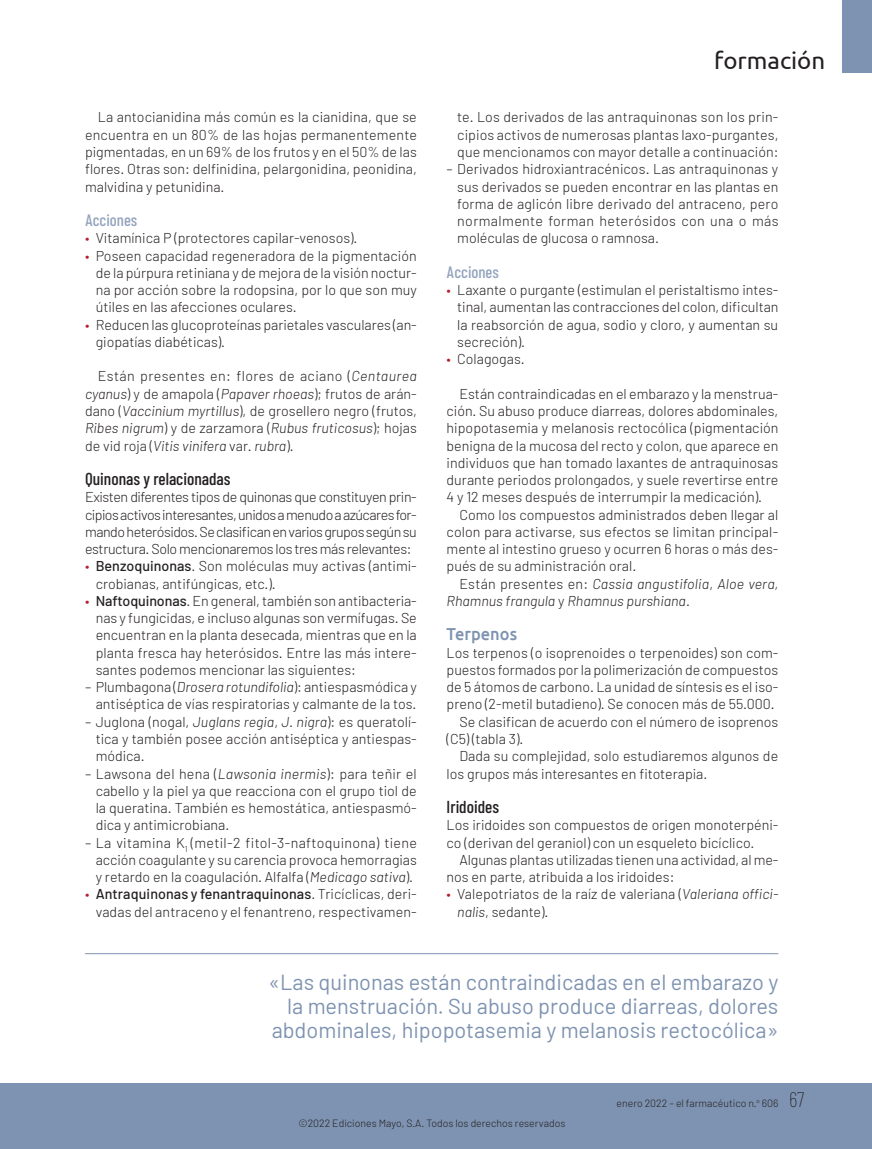
<style>
.page{position:relative;width:872px;height:1149px;background:#fff}
.page>*{position:absolute;margin:0;border:0;box-sizing:border-box;transform-origin:0 0}
.t1{font:24px "Ubuntu";color:#231f20}
.FRASE_DESTACADA_peu{font:21.75px/24px "Barlow";color:#7e93b1;text-align:right}
.LADILLO_2{font:500 17.25px "Barlow Condensed";color:#231f20}
.LADILLO{font:500 17.25px "Ubuntu";color:#7e93b1;scale:.95 1}
.LADILLO_3{font:500 16.5px "Barlow Condensed";color:#94a4bd}
.TEXT_GENERAL{font:300 14.25px/17.2px "Barlow";color:#231f20;text-align:justify}
.TEXT_GENERAL_sense_e{font:300 14.25px/17.2px "Barlow";color:#231f20;text-align:justify}
.TEXT_GENERAL-2{font:italic 300 14.25px/17.2px "Barlow";color:#231f20}
.t2{font:300 10.5px "Barlow";color:#231f20}
.s1{color:#b41e28}
.s2{font-style:italic}
.s3{font-weight:500}
.s4{font-style:normal}
.s5{font-family:"Barlow Condensed";font-weight:100;font-size:21px}
</style>
<div class="page">
<div style="left:842px;top:0;width:30px;height:72px;background:#7e93b1"></div>
<div style="left:0;top:1082px;width:872px;height:66px;background:#7e93b1"></div>
<hr style="left:85px;top:952px;width:693px;height:1px;background:#7e93b1">
<p class="TEXT_GENERAL" style="left:85px;top:108px;width:333px;text-indent:13px">La antocianidina más común es la cianidina, que se encuentra en un 80% de las hojas permanentemente pigmentadas, en un 69% de los frutos y en el 50% de las flores. Otras son: delfinidina, pelargonidina, peonidina, malvidina y petunidina.</p>
<p class="LADILLO_3" style="left:85px;top:210px;width:54px">Acciones</p>
<p class="TEXT_GENERAL" style="left:85px;top:229px;width:274px"><span class="s1">•</span> Vitamínica P (protectores capilar-venosos).</p>
<p class="TEXT_GENERAL" style="left:96px;top:246px;width:323px;text-indent:-11px"><span class="s1">•</span> Poseen capacidad regeneradora de la pigmentación de la púrpura retiniana y de mejora de la visión noctur&shy;na por acción sobre la rodopsina, por lo que son muy útiles en las afecciones oculares.</p>
<p class="TEXT_GENERAL" style="left:96px;top:315px;width:323px;text-indent:-11px"><span class="s1">•</span> Reducen las glucoproteínas parietales vasculares (an&shy;giopatías diabéticas).</p>
<p class="TEXT_GENERAL" style="left:85px;top:367px;width:333px;text-indent:13px">Están presentes en: flores de aciano (<span class="s2">Centaurea cyanus</span>) y de amapola (<span class="s2">Papaver rhoeas</span>); frutos de arán&shy;dano (<span class="s2">Vaccinium myrtillus</span>), de grosellero negro (frutos, <span class="s2">Ribes nigrum</span>) y de zarzamora (<span class="s2">Rubus fruticosus</span>); hojas de vid roja (<span class="s2">Vitis vinifera</span> var. <span class="s2">rubra</span>).</p>
<p class="LADILLO_2" style="left:85px;top:468px;width:147px">Quinonas y relacionadas</p>
<p class="TEXT_GENERAL_sense_e" style="left:85px;top:488px;width:333px">Existen diferentes tipos de quinonas que constituyen prin&shy;cipios activos interesantes, unidos a menudo a azúcares for&shy;mando heterósidos. Se clasifican en varios grupos según su estructura. Solo mencionaremos los tres más relevantes:</p>
<p class="TEXT_GENERAL" style="left:96px;top:557px;width:323px;text-indent:-11px"><span class="s1">•</span> <span class="s3">Benzoquinonas</span>. Son moléculas muy activas (antimi&shy;crobianas, antifúngicas, etc.).</p>
<p class="TEXT_GENERAL" style="left:96px;top:591px;width:323px;text-indent:-11px"><span class="s1">•</span> <span class="s3">Naftoquinonas</span>. En general, también son antibacteria&shy;nas y fungicidas, e incluso algunas son vermífugas. Se encuentran en la planta desecada, mientras que en la planta fresca hay heterósidos. Entre las más intere&shy;santes podemos mencionar las siguientes:</p>
<p class="TEXT_GENERAL" style="left:85px;top:678px;width:333px;text-align:right">– Plumbagona (<span class="s2">Drosera rotundifolia</span>): antiespasmódica y antiséptica de vías respiratorias y calmante de la tos.</p>
<p class="TEXT_GENERAL" style="left:96px;top:712px;width:323px;text-indent:-11px">– Juglona (nogal, <span class="s2">Juglans regia</span>, <span class="s2">J. nigra</span>): es queratolí&shy;tica y también posee acción antiséptica y antiespas&shy;módica.</p>
<p class="TEXT_GENERAL" style="left:96px;top:764px;width:323px;text-indent:-11px">– Lawsona del hena (<span class="s2">Lawsonia inermis</span>): para teñir el cabello y la piel ya que reacciona con el grupo tiol de la queratina. También es hemostática, antiespasmó&shy;dica y antimicrobiana.</p>
<p class="TEXT_GENERAL" style="left:96px;top:833px;width:323px;text-indent:-11px">– La vitamina K<sub>1</sub> (metil-2 fitol-3-naftoquinona) tiene acción coagulante y su carencia provoca hemorragias y retardo en la coagulación. Alfalfa (<span class="s2">Medicago sativa</span>).</p>
<p class="TEXT_GENERAL" style="left:85px;top:885px;width:333px;text-align:right"><span class="s1">•</span> <span class="s3">Antraquinonas y fenantraquinonas</span>. Tricíclicas, deri&shy;vadas del antraceno y el fenantreno, respectivamen-</p>
<h1 class="t1" style="left:714px;top:46px;width:113px">formación</h1>
<p class="TEXT_GENERAL" style="left:457px;top:108px;width:323px">te. Los derivados de las antraquinonas son los prin&shy;cipios activos de numerosas plantas laxo-purgantes, que mencionamos con mayor detalle a continuación:</p>
<p class="TEXT_GENERAL" style="left:457px;top:160px;width:323px;text-indent:-11px">– Derivados hidroxiantracénicos. Las antraquinonas y sus derivados se pueden encontrar en las plantas en forma de aglicón libre derivado del antraceno, pero normalmente forman heterósidos con una o más moléculas de glucosa o ramnosa.</p>
<p class="LADILLO_3" style="left:446px;top:261px;width:54px">Acciones</p>
<p class="TEXT_GENERAL" style="left:457px;top:281px;width:323px;text-indent:-11px"><span class="s1">•</span> Laxante o purgante (estimulan el peristaltismo intes&shy;tinal, aumentan las contracciones del colon, dificultan la reabsorción de agua, sodio y cloro, y aumentan su secreción).</p>
<p class="TEXT_GENERAL" style="left:446px;top:350px;width:80px"><span class="s1">•</span> Colagogas.</p>
<p class="TEXT_GENERAL" style="left:446px;top:384px;width:333px;text-indent:13px">Están contraindicadas en el embarazo y la menstrua&shy;ción. Su abuso produce diarreas, dolores abdominales, hipopotasemia y melanosis rectocólica (pigmentación benigna de la mucosa del recto y colon, que aparece en individuos que han tomado laxantes de antraquinosas durante periodos prolongados, y suele revertirse entre 4 y 12 meses después de interrumpir la medicación).</p>
<p class="TEXT_GENERAL" style="left:446px;top:505px;width:333px;text-indent:13px">Como los compuestos administrados deben llegar al colon para activarse, sus efectos se limitan principal&shy;mente al intestino grueso y ocurren 6 horas o más des&shy;pués de su administración oral.</p>
<p class="TEXT_GENERAL-2" style="left:446px;top:574px;width:333px;text-indent:13px"><span class="s4">Están presentes en:</span> Cassia angustifolia<span class="s4">,</span> Aloe vera,<br>Rhamnus frangula <span class="s4">y</span> Rhamnus purshiana<span class="s4">.</span></p>
<p class="LADILLO" style="left:446px;top:623px;width:76px">Terpenos</p>
<p class="TEXT_GENERAL_sense_e" style="left:446px;top:643px;width:333px">Los terpenos (o isoprenoides o terpenoides) son com&shy;puestos formados por la polimerización de compuestos de 5 átomos de carbono. La unidad de síntesis es el iso&shy;preno (2-metil butadieno). Se conocen más de 55.000.</p>
<p class="TEXT_GENERAL" style="left:446px;top:712px;width:333px;text-indent:13px">Se clasifican de acuerdo con el número de isoprenos (C5) (tabla 3).</p>
<p class="TEXT_GENERAL" style="left:446px;top:747px;width:333px;text-indent:13px">Dada su complejidad, solo estudiaremos algunos de los grupos más interesantes en fitoterapia.</p>
<p class="LADILLO_2" style="left:446px;top:795px;width:54px">Iridoides</p>
<p class="TEXT_GENERAL_sense_e" style="left:446px;top:816px;width:333px">Los iridoides son compuestos de origen monoterpéni&shy;co (derivan del geraniol) con un esqueleto bicíclico.</p>
<p class="TEXT_GENERAL" style="left:446px;top:850px;width:333px;text-indent:13px">Algunas plantas utilizadas tienen una actividad, al me&shy;nos en parte, atribuida a los iridoides:</p>
<p class="TEXT_GENERAL" style="left:457px;top:885px;width:323px;text-indent:-11px"><span class="s1">•</span> Valepotriatos de la raíz de valeriana (<span class="s2">Valeriana offici&shy;nalis</span>, sedante).</p>
<p class="FRASE_DESTACADA_peu" style="left:268px;top:968px;width:511px">«Las quinonas están contraindicadas en el embarazo y la menstruación. Su abuso produce diarreas, dolores abdominales, hipopotasemia y melanosis rectocólica»</p>
<p class="t2" style="left:298px;top:1115px;width:268px">©2022 Ediciones Mayo, S.A. Todos los derechos reservados</p>
<p class="t2" style="left:616px;top:1096px;width:189px">enero 2022 – el farmacéutico n.<sup>o</sup> 606 <span class="s5">67</span></p>
</div>
